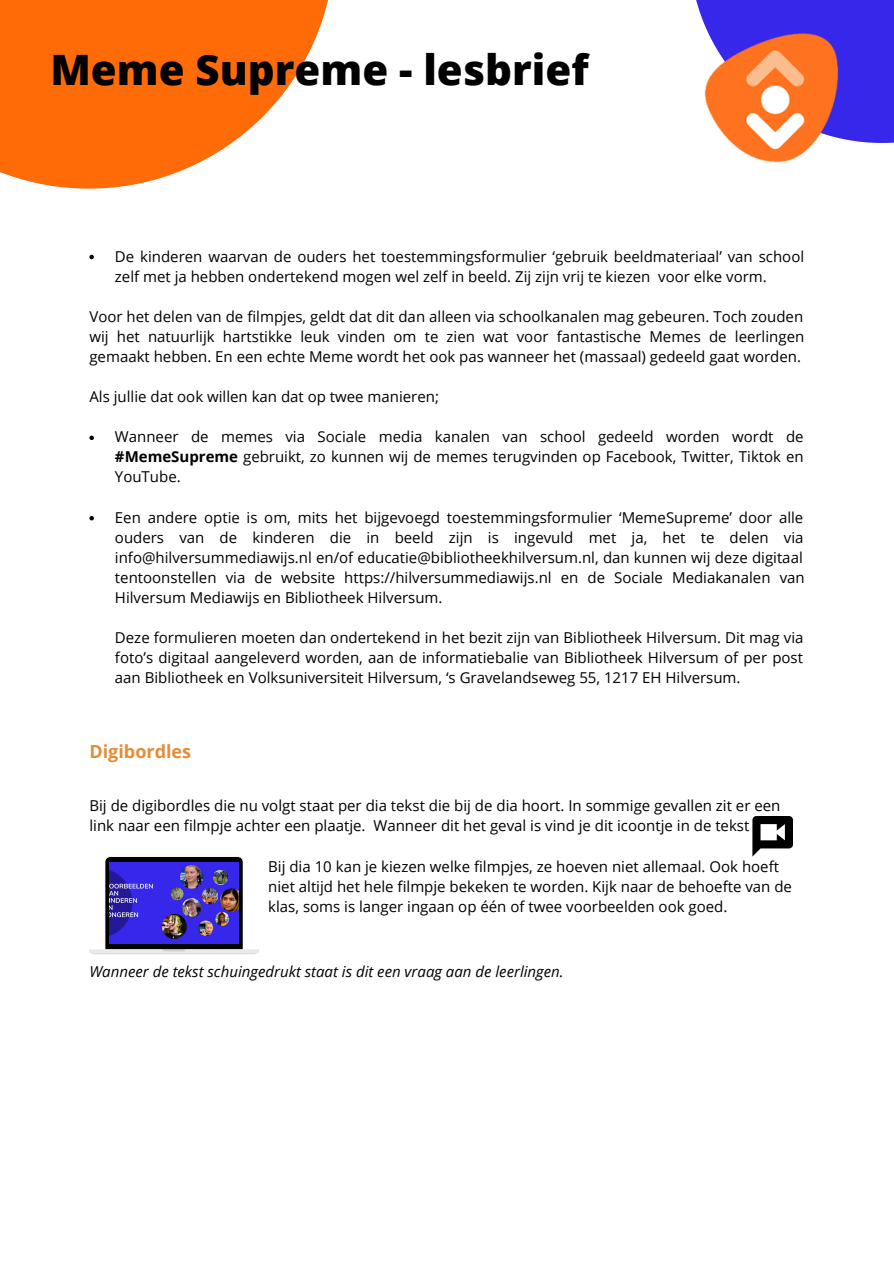
<style>
.page{position:relative;width:894px;height:1264px;background:#fff}
.page>*{position:absolute;margin:0;border:0;box-sizing:border-box;transform-origin:0 0}
.t1{font:800 41.85px "Open Sans";color:#000}
.t2{font:700 18px "Open Sans";color:#e58c37}
.t3{font:15px/20.1px "Open Sans";color:#000}
.t4{font:italic 15px "Open Sans";color:#000}
.s1{font-weight:700}
</style>
<div class="page">
<div style="left:696px;top:0;width:197px;height:143px;background:#3727eb"></div>
<img style="left:697px;top:32px;width:166px;height:131px">
<svg style="left:0;top:0;width:328px;height:189px;fill:#ff6b07"></svg>
<svg style="left:89px;top:255px;width:5px;height:4px"></svg>
<svg style="left:89px;top:435px;width:5px;height:5px"></svg>
<svg style="left:89px;top:516px;width:5px;height:4px"></svg>
<svg style="left:752px;top:816px;width:40px;height:40px"></svg>
<svg style="left:89px;top:856px;width:170px;height:98px"></svg>
<img style="left:109px;top:862px;width:129px;height:81px">
<h1 class="t1" style="left:50px;top:40px;width:539px">Meme Supreme - lesbrief</h1>
<p class="t3" style="left:115px;top:246px;width:690px">De kinderen waarvan de ouders het toestemmingsformulier ‘gebruik beeldmateriaal’ van school zelf met ja hebben ondertekend mogen wel zelf in beeld. Zij zijn vrij te kiezen voor elke vorm.</p>
<p class="t3" style="left:89px;top:306px;width:716px;text-align:justify">Voor het delen van de filmpjes, geldt dat dit dan alleen via schoolkanalen mag gebeuren. Toch zouden wij het natuurlijk hartstikke leuk vinden om te zien wat voor fantastische Memes de leerlingen gemaakt hebben. En een echte Meme wordt het ook pas wanneer het (massaal) gedeeld gaat worden.</p>
<p class="t3" style="left:89px;top:386px;width:351px">Als jullie dat ook willen kan dat op twee manieren;</p>
<p class="t3" style="left:115px;top:426px;width:690px;text-align:justify">Wanneer de memes via Sociale media kanalen van school gedeeld worden wordt de <span class="s1">#MemeSupreme</span> gebruikt, zo kunnen wij de memes terugvinden op Facebook, Twitter, Tiktok en YouTube.</p>
<p class="t3" style="left:115px;top:507px;width:691px">Een andere optie is om, mits het bijgevoegd toestemmingsformulier ‘MemeSupreme’ door alle ouders van de kinderen die in beeld zijn is ingevuld met ja, het te delen via info@hilversummediawijs.nl en/of educatie@bibliotheekhilversum.nl, dan kunnen wij deze digitaal tentoonstellen via de website https://hilversummediawijs.nl en de Sociale Mediakanalen van Hilversum Mediawijs en Bibliotheek Hilversum.</p>
<p class="t3" style="left:115px;top:627px;width:690px;text-align:justify">Deze formulieren moeten dan ondertekend in het bezit zijn van Bibliotheek Hilversum. Dit mag via foto’s digitaal aangeleverd worden, aan de informatiebalie van Bibliotheek Hilversum of per post aan Bibliotheek en Volksuniversiteit Hilversum, ‘s Gravelandseweg 55, 1217 EH Hilversum.</p>
<p class="t2" style="left:89px;top:739px;width:103px">Digibordles</p>
<p class="t3" style="left:89px;top:794px;width:692px">Bij de digibordles die nu volgt staat per dia tekst die bij de dia hoort. In sommige gevallen zit er een link naar een filmpje achter een plaatje. Wanneer dit het geval is vind je dit icoontje in de tekst</p>
<p class="t3" style="left:268px;top:855px;width:525px">Bij dia 10 kan je kiezen welke filmpjes, ze hoeven niet allemaal. Ook hoeft niet altijd het hele filmpje bekeken te worden. Kijk naar de behoefte van de klas, soms is langer ingaan op één of twee voorbeelden ook goed.</p>
<p class="t4" style="left:89px;top:961px;width:475px">Wanneer de tekst schuingedrukt staat is dit een vraag aan de leerlingen.</p>
</div>
